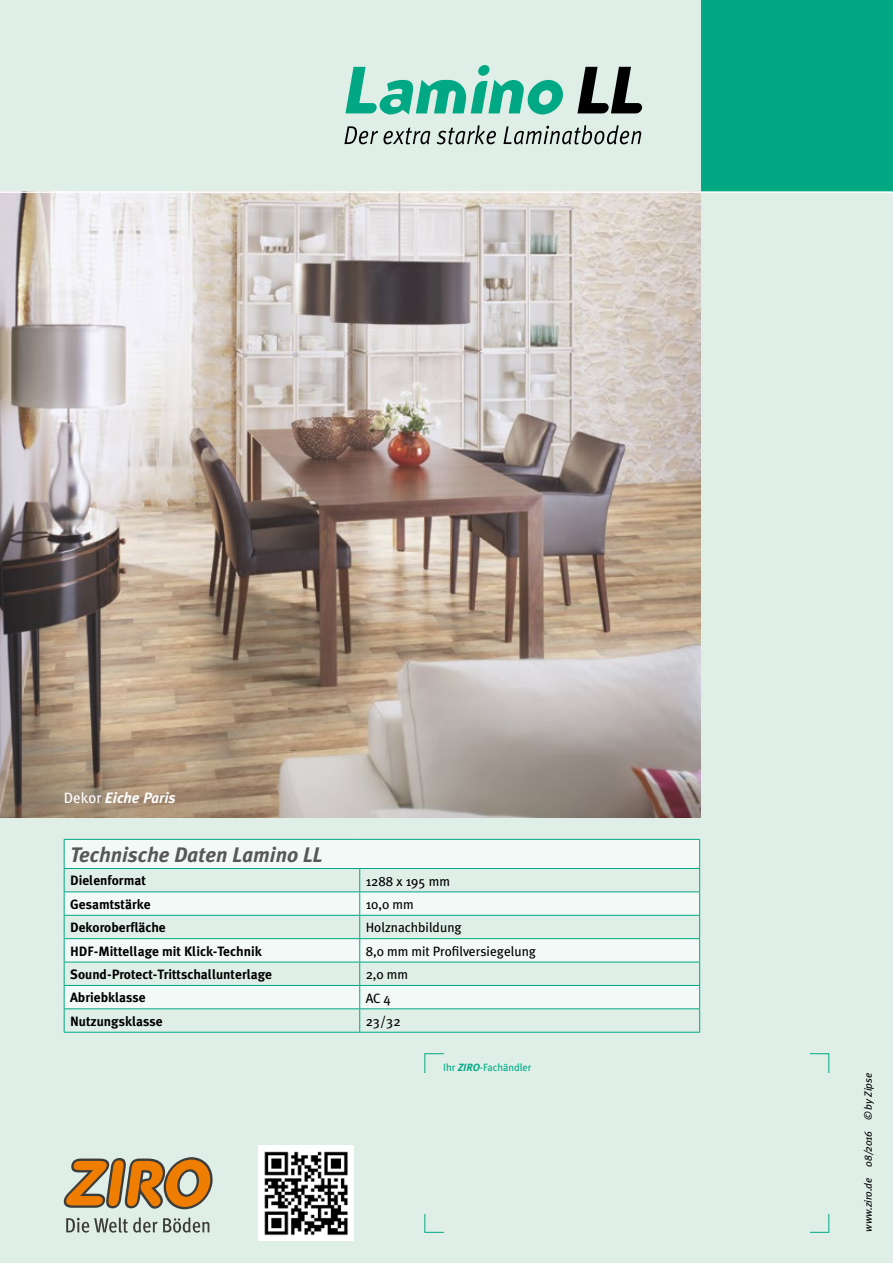
<style>
.page{position:relative;width:893px;height:1263px;background:#dfefe8}
.page>*{position:absolute;margin:0;border:0;box-sizing:border-box;transform-origin:0 0}
.t1{font:italic 700 21px "Meta Plus";color:#575756}
.t2{font:italic 700 15px "Meta Plus";color:#fff}
.t3{font:700 13.5px "Meta Plus";color:#000}
.t4{font:13.5px "Meta Plus";color:#000}
.t5{font:italic 10.5px "Meta Plus";color:#000}
.t6{font:10.5px "Meta Plus";color:#00a984}
.s1{font-weight:400;font-style:normal}
.s2{font-weight:700;font-style:italic}
</style>
<div class="page">
<div style="left:702px;top:0;width:191px;height:191px;background:#00a984"></div>
<img style="left:0;top:193px;width:700px;height:624px">
<hr style="left:0;top:191px;width:893px;height:2px;background:#fff">
<svg style="left:64px;top:1157px;width:149px;height:52px"></svg>
<svg style="left:66px;top:1217px;width:143px;height:16px"></svg>
<div style="left:65px;top:840px;width:634px;height:28px;background:#f3f9f6"></div>
<svg style="left:65px;top:869px;width:634px;height:163px"></svg>
<hr style="left:64px;top:839px;width:296px;height:1px;background:#00a984">
<hr style="left:360px;top:839px;width:340px;height:1px;background:#00a984">
<hr style="left:64px;top:868px;width:296px;height:1px;background:#00a984">
<hr style="left:360px;top:868px;width:340px;height:1px;background:#00a984">
<hr style="left:64px;top:891px;width:296px;height:1px;background:#00a984">
<hr style="left:360px;top:891px;width:340px;height:1px;background:#00a984">
<hr style="left:64px;top:915px;width:296px;height:1px;background:#00a984">
<hr style="left:360px;top:915px;width:340px;height:1px;background:#00a984">
<hr style="left:64px;top:938px;width:296px;height:1px;background:#00a984">
<hr style="left:360px;top:938px;width:340px;height:1px;background:#00a984">
<hr style="left:64px;top:962px;width:296px;height:1px;background:#00a984">
<hr style="left:360px;top:962px;width:340px;height:1px;background:#00a984">
<hr style="left:64px;top:985px;width:296px;height:1px;background:#00a984">
<hr style="left:360px;top:985px;width:340px;height:1px;background:#00a984">
<hr style="left:64px;top:1008px;width:296px;height:1px;background:#00a984">
<svg style="left:64px;top:840px;width:1px;height:192px"></svg>
<hr style="left:360px;top:1008px;width:340px;height:1px;background:#00a984">
<svg style="left:359px;top:869px;width:1px;height:163px"></svg>
<svg style="left:699px;top:840px;width:1px;height:192px"></svg>
<hr style="left:64px;top:1032px;width:296px;height:1px;background:#00a984">
<hr style="left:360px;top:1032px;width:340px;height:1px;background:#00a984">
<svg style="left:577px;top:67px;width:65px;height:46px"></svg>
<svg style="left:345px;top:65px;width:218px;height:49px"></svg>
<svg style="left:344px;top:126px;width:86px;height:19px"></svg>
<svg style="left:437px;top:125px;width:59px;height:20px"></svg>
<svg style="left:503px;top:125px;width:138px;height:20px"></svg>
<img style="left:258px;top:1145px;width:96px;height:96px">
<p class="t2" style="left:64px;top:789px;width:113px"><span class="s1">Dekor</span> Eiche Paris</p>
<h1 class="t1" style="left:70px;top:843px;width:254px">Technische Daten Lamino LL</h1>
<p class="t3" style="left:70px;top:873px;width:77px">Dielenformat</p>
<p class="t4" style="left:366px;top:873px;width:86px">1288 x 195 mm</p>
<p class="t3" style="left:70px;top:896px;width:82px">Gesamtstärke</p>
<p class="t4" style="left:366px;top:896px;width:49px">10,0 mm</p>
<p class="t3" style="left:70px;top:920px;width:97px">Dekoroberfläche</p>
<p class="t4" style="left:366px;top:920px;width:97px">Holznachbildung</p>
<p class="t3" style="left:70px;top:943px;width:193px">HDF-Mittellage mit Klick-Technik</p>
<p class="t4" style="left:366px;top:943px;width:172px">8,0 mm mit Profilversiegelung</p>
<p class="t3" style="left:70px;top:966px;width:204px">Sound-Protect-Trittschallunterlage</p>
<p class="t4" style="left:366px;top:966px;width:44px">2,0 mm</p>
<p class="t3" style="left:70px;top:990px;width:77px">Abriebklasse</p>
<p class="t4" style="left:366px;top:990px;width:27px">AC 4</p>
<p class="t3" style="left:70px;top:1013px;width:94px">Nutzungsklasse</p>
<p class="t4" style="left:366px;top:1013px;width:36px">23/32</p>
<p class="t6" style="left:443px;top:1061px;width:90px">Ihr <span class="s2">ZIRO</span>-Fachändler</p>
<p class="t5" style="left:862px;top:1232px;width:160px;rotate:-90deg">www.ziro.de 08/2016 © by Zipse</p>
</div>
